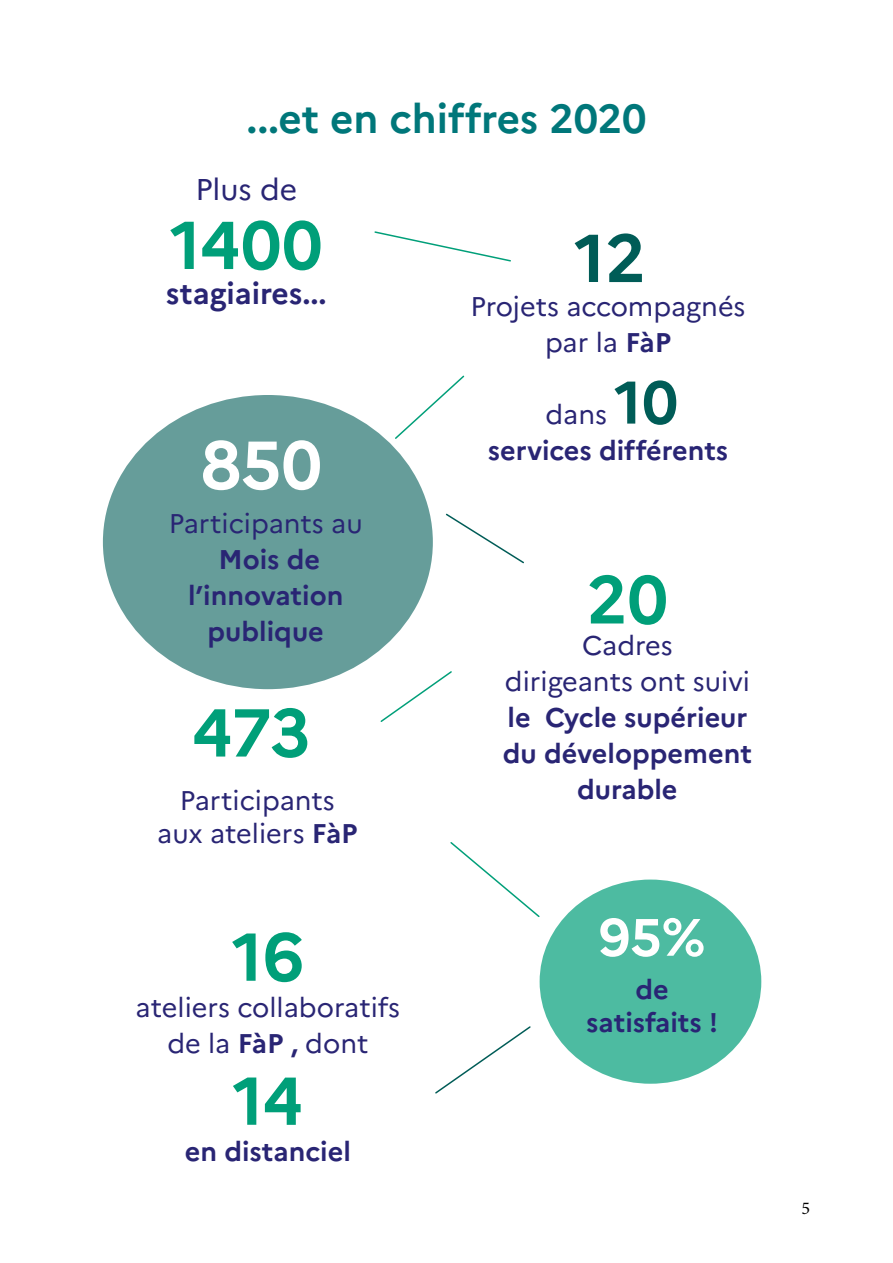
<style>
.page{position:relative;width:893px;height:1263px;background:#fff}
.page>*{position:absolute;margin:0;border:0;box-sizing:border-box;transform-origin:0 0}
.t1{font:700 67.5px "Marianne";letter-spacing:-.01em;color:#009f79}
.t2{font:700 67.5px "Marianne";color:#fff}
.t3{font:700 67.5px "Marianne";color:#005c57}
.t4{font:700 60px "Marianne";color:#005c57}
.t5{font:700 52.5px "Marianne";color:#fff}
.t6{font:700 40.5px "Marianne";color:#00777a}
.t7{font:700 30px "Marianne";color:#292574}
.t8{font:30px "Marianne";color:#292574}
.t9{font:27px/36px "Marianne";color:#292574;text-align:center}
.t10{font:700 27px/36px "Marianne";color:#292574;text-align:center}
.t11{font:18px "Minion Pro";color:#000}
.s1{font-weight:700}
</style>
<div class="page">
<svg style="left:374px;top:231px;width:137px;height:31px"></svg>
<div style="left:540px;top:879px;width:221px;height:205px;background:#4dbba1;border-radius:50%"></div>
<div style="left:103px;top:395px;width:330px;height:294px;background:#669d9a;border-radius:50%"></div>
<svg style="left:395px;top:375px;width:70px;height:64px"></svg>
<svg style="left:445px;top:513px;width:79px;height:51px"></svg>
<svg style="left:380px;top:671px;width:72px;height:51px"></svg>
<svg style="left:450px;top:842px;width:90px;height:75px"></svg>
<svg style="left:435px;top:1026px;width:96px;height:68px"></svg>
<h3 class="t6" style="left:246px;top:94px;width:402px">...et en chiffres 2020</h3>
<p class="t8" style="left:195px;top:171px;width:103px">Plus de</p>
<h1 class="t1" style="left:170px;top:204px;width:154px">1400</h1>
<p class="t7" style="left:166px;top:275px;width:162px">stagiaires...</p>
<h1 class="t2" style="left:201px;top:424px;width:123px">850</h1>
<p class="t9" style="left:169px;top:505px;width:195px">Participants au</p>
<p class="t10" style="left:188px;top:541px;width:157px">Mois de l’innovation publique</p>
<h1 class="t1" style="left:192px;top:691px;width:120px">473</h1>
<p class="t9" style="left:157px;top:784px;width:202px;line-height:33px">Participants aux ateliers <span class="s1">FàP</span></p>
<h1 class="t1" style="left:232px;top:915px;width:73px">16</h1>
<p class="t9" style="left:136px;top:989px;width:266px">ateliers collaboratifs de la <span class="s1">FàP ,</span> dont</p>
<h1 class="t1" style="left:233px;top:1059px;width:72px">14</h1>
<p class="t10" style="left:185px;top:1133px;width:168px">en distanciel</p>
<h1 class="t3" style="left:574px;top:217px;width:73px">12</h1>
<p class="t9" style="left:471px;top:288px;width:276px">Projets accompagnés par la <span class="s1">FàP</span></p>
<h2 class="t4" style="left:614px;top:366px;width:65px">10</h2>
<p class="t10" style="left:488px;top:432px;width:242px">services différents</p>
<p class="t9" style="left:545px;top:396px;width:63px">dans</p>
<h1 class="t1" style="left:587px;top:558px;width:82px">20</h1>
<p class="t9" style="left:505px;top:627px;width:247px">Cadres<br>dirigeants ont suivi</p>
<p class="t10" style="left:503px;top:699px;width:250px">le Cycle supérieur du développement durable</p>
<h3 class="t5" style="left:599px;top:905px;width:108px">95%</h3>
<p class="t10" style="left:586px;top:973px;width:133px;line-height:33px">de satisfaits !</p>
<p class="t11" style="left:801px;top:1196px;width:10px">5</p>
</div>
